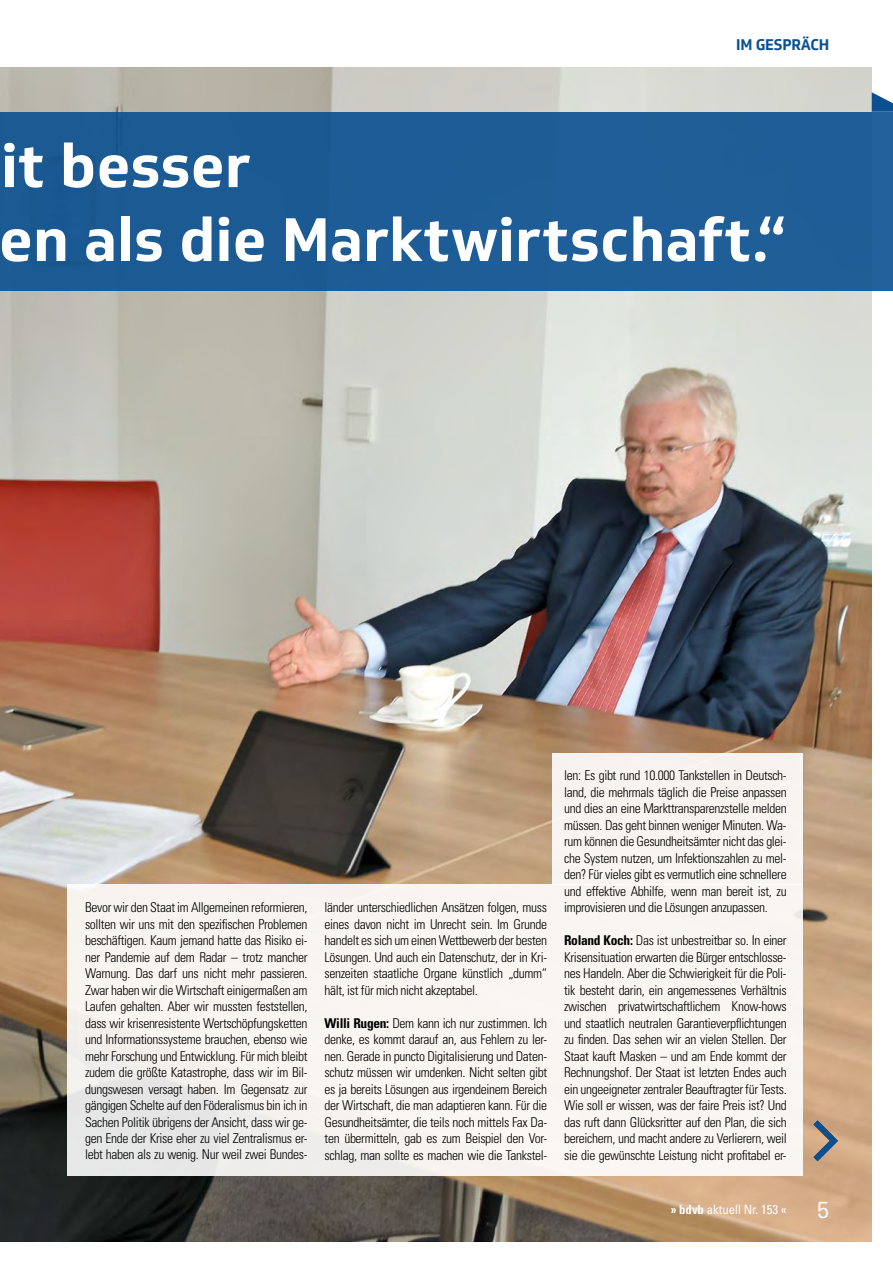
<style>
.page{position:relative;width:893px;height:1263px;background:#fff}
.page>*{position:absolute;margin:0;border:0;box-sizing:border-box;transform-origin:0 0}
.t1{font:700 60px/73.9px "Soleto";color:#fff}
.t2{font:22.5px "Glypha";color:#fff}
.t3{font:700 15px "Soleto";letter-spacing:-.02em;color:#0a5091}
.t4{font:300 condensed 13.5px/16.5px "Univers";letter-spacing:-.025em;color:#000;text-align:justify}
.t5{font:condensed 12.75px "Univers";color:#fff}
.s1{font-weight:700}
</style>
<div class="page">
<img style="left:0;top:68px;width:872px;height:1174px">
<div style="left:0;top:112px;width:893px;height:178px;background:#1e5c96"></div>
<div style="left:67px;top:884px;width:736px;height:292px;background:linear-gradient(to right,#f2f0ed,#fcf7f3)"></div>
<div style="left:552px;top:753px;width:251px;height:131px;background:#f8f4f0"></div>
<svg style="left:807px;top:1114px;width:35px;height:53px;background:#ad9885"></svg>
<svg style="left:872px;top:92px;width:21px;height:20px"></svg>
<p class="t3" style="left:736px;top:35px;width:94px">IM GESPRÄCH</p>
<h1 class="t1" style="left:-1px;top:129px;width:789px">it besser<br>en als die Marktwirtschaft.“</h1>
<p class="t4" style="left:85px;top:899px;width:224px">Bevor wir den Staat im Allgemeinen reformieren, sollten wir uns mit den spezifischen Problemen beschäftigen. Kaum jemand hatte das Risiko ei&shy;ner Pandemie auf dem Radar – trotz mancher Warnung. Das darf uns nicht mehr passieren.<br>Zwar haben wir die Wirtschaft einigermaßen am Laufen gehalten. Aber wir mussten feststellen, dass wir krisenresistente Wertschöpfungsketten und Informationssysteme brauchen, ebenso wie mehr Forschung und Entwicklung. Für mich bleibt zudem die größte Katastrophe, dass wir im Bil&shy;dungswesen versagt haben. Im Gegensatz zur gängigen Schelte auf den Föderalismus bin ich in Sachen Politik übrigens der Ansicht, dass wir ge&shy;gen Ende der Krise eher zu viel Zentralismus er&shy;lebt haben als zu wenig. Nur weil zwei Bundes-</p>
<p class="t4" style="left:325px;top:899px;width:224px">länder unterschiedlichen Ansätzen folgen, muss eines davon nicht im Unrecht sein. Im Grunde handelt es sich um einen Wettbewerb der besten Lösungen. Und auch ein Datenschutz, der in Kri&shy;senzeiten staatliche Organe künstlich „dumm“ hält, ist für mich nicht akzeptabel.</p>
<p class="t4" style="left:325px;top:1014px;width:224px"><span class="s1">Willi Rugen:</span> Dem kann ich nur zustimmen. Ich denke, es kommt darauf an, aus Fehlern zu ler&shy;nen. Gerade in puncto Digitalisierung und Daten&shy;schutz müssen wir umdenken. Nicht selten gibt es ja bereits Lösungen aus irgendeinem Bereich der Wirtschaft, die man adaptieren kann. Für die Gesundheitsämter, die teils noch mittels Fax Da&shy;ten übermitteln, gab es zum Beispiel den Vor&shy;schlag, man sollte es machen wie die Tankstel-</p>
<p class="t4" style="left:564px;top:767px;width:224px">len: Es gibt rund 10.000 Tankstellen in Deutsch&shy;land, die mehrmals täglich die Preise anpassen und dies an eine Markttransparenzstelle melden müssen. Das geht binnen weniger Minuten. Wa&shy;rum können die Gesundheitsämter nicht das glei&shy;che System nutzen, um Infektionszahlen zu mel&shy;den? Für vieles gibt es vermutlich eine schnellere und effektive Abhilfe, wenn man bereit ist, zu improvisieren und die Lösungen anzupassen.</p>
<p class="t4" style="left:564px;top:932px;width:224px"><span class="s1">Roland Koch:</span> Das ist unbestreitbar so. In einer Krisensituation erwarten die Bürger entschlosse&shy;nes Handeln. Aber die Schwierigkeit für die Poli&shy;tik besteht darin, ein angemessenes Verhältnis zwischen privatwirtschaftlichem Know-hows und staatlich neutralen Garantieverpflichtungen zu finden. Das sehen wir an vielen Stellen. Der Staat kauft Masken – und am Ende kommt der Rechnungshof. Der Staat ist letzten Endes auch ein ungeeigneter zentraler Beauftragter für Tests.<br>Wie soll er wissen, was der faire Preis ist? Und das ruft dann Glücksritter auf den Plan, die sich bereichern, und macht andere zu Verlierern, weil sie die gewünschte Leistung nicht profitabel er-</p>
<p class="t5" style="left:671px;top:1202px;width:117px"><span class="s1">» bdvb</span> aktuell Nr. 153 «</p>
<h2 class="t2" style="left:817px;top:1196px;width:14px">5</h2>
</div>
